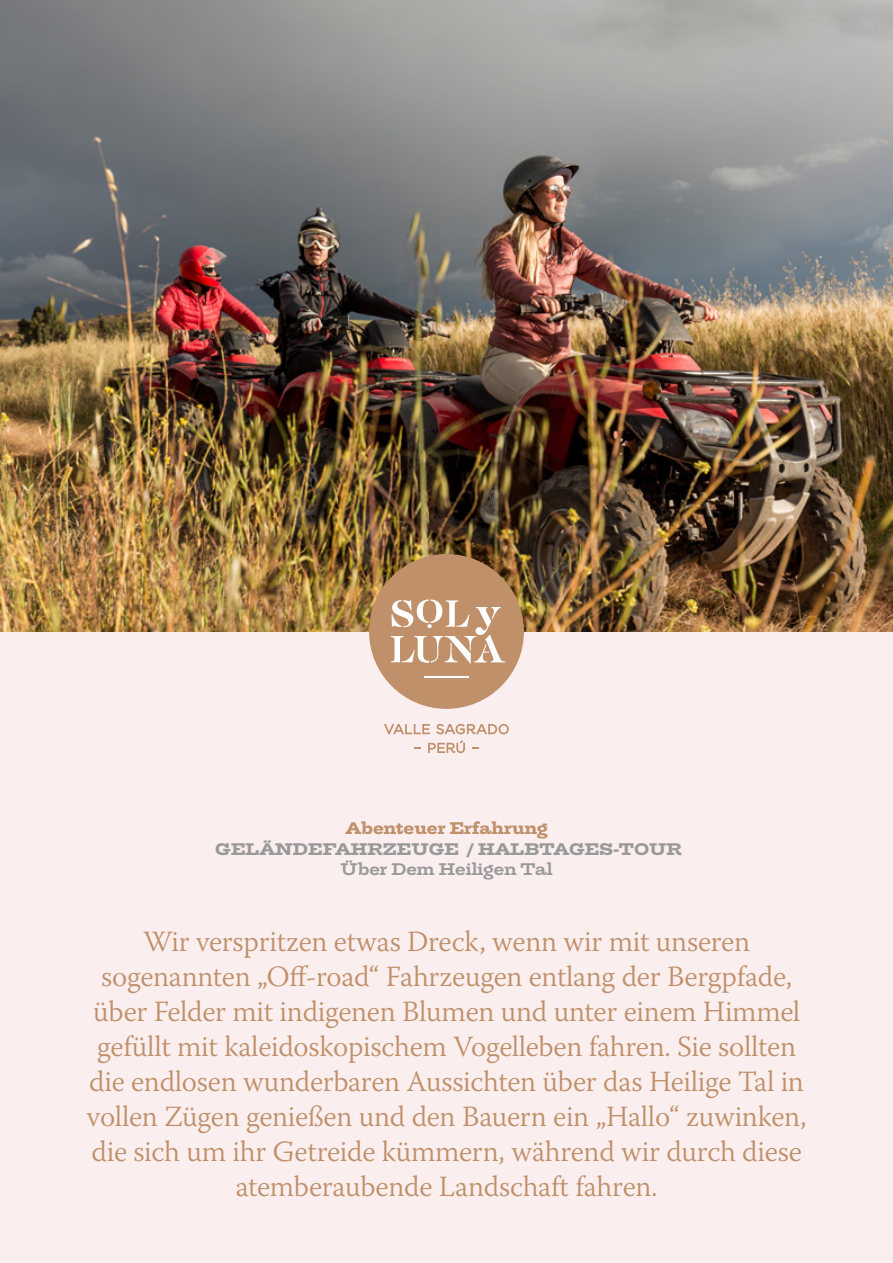
<style>
.page{position:relative;width:893px;height:1263px;background:#fbeeee}
.page>*{position:absolute;margin:0;border:0;box-sizing:border-box;transform-origin:0 0}
.t1{font:300 29.25px/35.1px "Warnock Pro";letter-spacing:-.01em;color:#bf906a;text-align:center}
.t2{font:17.25px "Trilogy Egyptian X Bd Wd";color:#999}
.t3{font:17.25px "Trilogy Egyptian X Bd Wd";color:#bf906a}
.t4{font:17.25px "Trilogy Egyptian Bd Wd";color:#999}
</style>
<div class="page">
<img style="left:0;top:0;width:893px;height:631px">
<div style="left:369px;top:554px;width:155px;height:155px;background:#bf906a;border-radius:50%"></div>
<hr style="left:424px;top:676px;width:45px;height:2px;background:#fff">
<svg style="left:391px;top:599px;width:115px;height:65px"></svg>
<svg style="left:414px;top:747px;width:7px;height:2px"></svg>
<svg style="left:384px;top:724px;width:46px;height:10px"></svg>
<svg style="left:472px;top:747px;width:7px;height:2px"></svg>
<svg style="left:436px;top:724px;width:73px;height:10px"></svg>
<svg style="left:428px;top:740px;width:37px;height:13px"></svg>
<p class="t3" style="left:346px;top:818px;width:204px">Abenteuer Erfahrung</p>
<p class="t2" style="left:215px;top:839px;width:468px">GELÄNDEFAHRZEUGE / HALBTAGES-TOUR</p>
<p class="t4" style="left:341px;top:859px;width:214px">Über Dem Heiligen Tal</p>
<p class="t1" style="left:87px;top:923px;width:721px">Wir verspritzen etwas Dreck, wenn wir mit unseren sogenannten „Off-road“ Fahrzeugen entlang der Bergpfade, über Felder mit indigenen Blumen und unter einem Himmel gefüllt mit kaleidoskopischem Vogelleben fahren. Sie sollten die endlosen wunderbaren Aussichten über das Heilige Tal in vollen Zügen genießen und den Bauern ein „Hallo“ zuwinken, die sich um ihr Getreide kümmern, während wir durch diese atemberaubende Landschaft fahren.</p>
</div>
